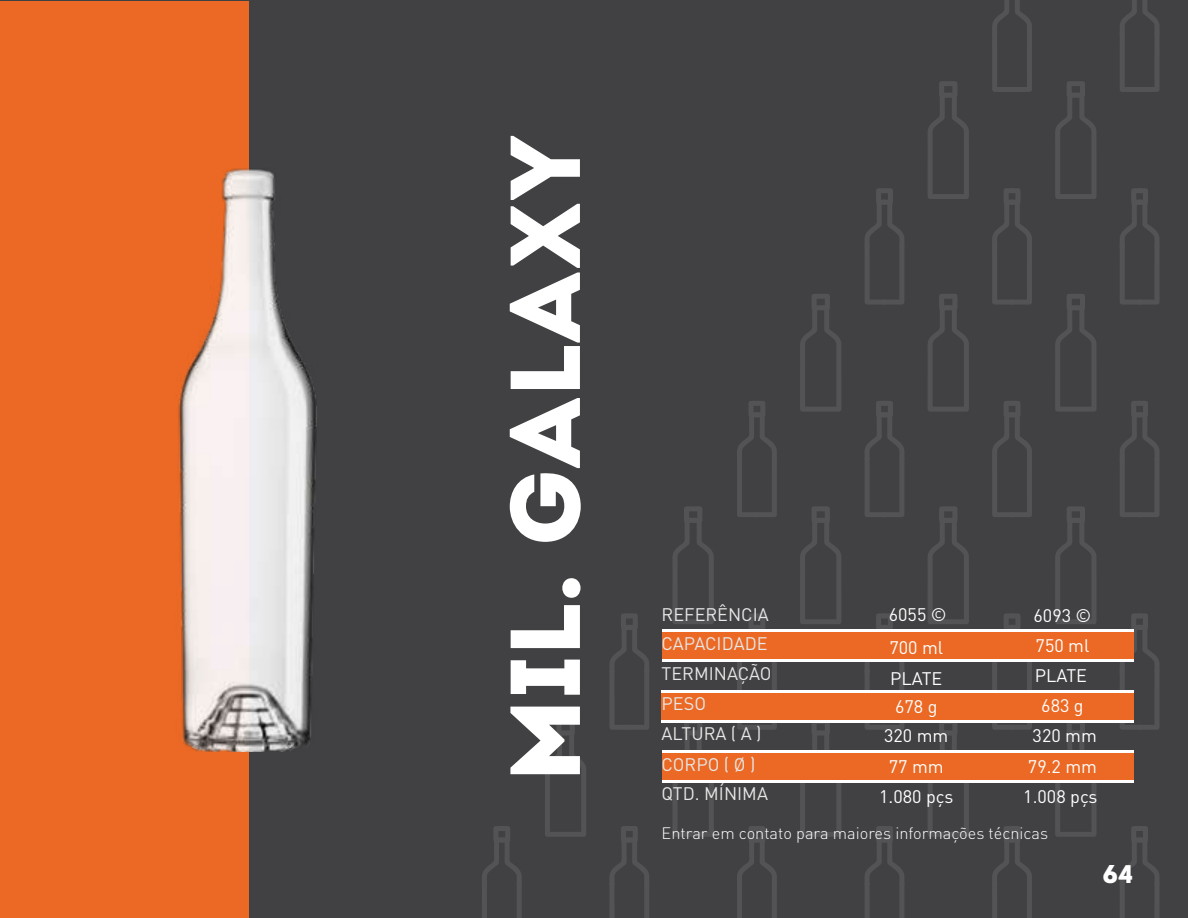
<style>
.page{position:relative;width:1188px;height:918px;background:#414042}
.page>*{position:absolute;margin:0;border:0;box-sizing:border-box;transform-origin:0 0}
.t1{font:99px "Intro";color:#fff}
.t2{font:25.5px "Intro";color:#fff}
.t3{font:18px/29.7px "DIN Pro";color:#fff;text-align:center}
.t4{font:18px/30.2px "DIN Pro";color:#e6e7e7}
.t5{font:300 16.35px "DIN Pro";color:#fff}
</style>
<div class="page">
<svg style="left:482px;top:826px;width:40px;height:92px"></svg>
<svg style="left:545px;top:719px;width:41px;height:118px"></svg>
<svg style="left:609px;top:826px;width:40px;height:92px"></svg>
<svg style="left:672px;top:722px;width:42px;height:115px"></svg>
<svg style="left:737px;top:826px;width:40px;height:92px"></svg>
<svg style="left:800px;top:722px;width:41px;height:115px"></svg>
<svg style="left:865px;top:826px;width:39px;height:92px"></svg>
<svg style="left:928px;top:722px;width:41px;height:115px"></svg>
<svg style="left:992px;top:826px;width:40px;height:92px"></svg>
<svg style="left:1055px;top:722px;width:42px;height:115px"></svg>
<svg style="left:1120px;top:826px;width:40px;height:92px"></svg>
<svg style="left:609px;top:613px;width:40px;height:117px"></svg>
<svg style="left:673px;top:506px;width:41px;height:118px"></svg>
<svg style="left:737px;top:613px;width:40px;height:117px"></svg>
<svg style="left:800px;top:506px;width:41px;height:118px"></svg>
<svg style="left:865px;top:613px;width:39px;height:117px"></svg>
<svg style="left:928px;top:506px;width:41px;height:118px"></svg>
<svg style="left:992px;top:613px;width:40px;height:117px"></svg>
<svg style="left:1055px;top:506px;width:41px;height:118px"></svg>
<svg style="left:1120px;top:613px;width:40px;height:117px"></svg>
<svg style="left:737px;top:401px;width:40px;height:116px"></svg>
<svg style="left:800px;top:294px;width:41px;height:118px"></svg>
<svg style="left:865px;top:401px;width:39px;height:116px"></svg>
<svg style="left:928px;top:294px;width:41px;height:118px"></svg>
<svg style="left:992px;top:401px;width:40px;height:116px"></svg>
<svg style="left:1055px;top:294px;width:41px;height:118px"></svg>
<svg style="left:1120px;top:401px;width:40px;height:116px"></svg>
<svg style="left:865px;top:188px;width:39px;height:117px"></svg>
<svg style="left:928px;top:81px;width:41px;height:118px"></svg>
<svg style="left:992px;top:188px;width:40px;height:117px"></svg>
<svg style="left:1055px;top:81px;width:41px;height:118px"></svg>
<svg style="left:1120px;top:188px;width:40px;height:117px"></svg>
<svg style="left:992px;top:0;width:40px;height:92px"></svg>
<svg style="left:1120px;top:0;width:40px;height:92px"></svg>
<div style="left:662px;top:750px;width:472px;height:32px;background:#fff"></div>
<div style="left:662px;top:753px;width:472px;height:27px;background:#eb6924"></div>
<svg style="left:662px;top:630px;width:472px;height:32px;background:#fbe6da"></svg>
<div style="left:662px;top:633px;width:472px;height:26px;background:#eb6924"></div>
<div style="left:662px;top:690px;width:472px;height:32px;background:linear-gradient(to right,#fff,#fff)"></div>
<div style="left:662px;top:693px;width:472px;height:26px;background:#eb6924"></div>
<div style="left:0;top:2px;width:249px;height:916px;background:#eb6924"></div>
<img style="left:178px;top:168px;width:139px;height:584px">
<h1 class="t1" style="left:486px;top:783px;width:649px;rotate:-90deg">MIL. GALAXY</h1>
<p class="t4" style="left:662px;top:598px;width:109px">REFERÊNCIA</p>
<p class="t3" style="left:889px;top:598px;width:59px">6055 ©</p>
<p class="t4" style="left:662px;top:627px;width:112px">CAPACIDADE<br>TERMINAÇÃO<br>PESO<br>ALTURA ( A )<br>CORPO ( Ø )</p>
<p class="t3" style="left:889px;top:631px;width:55px;line-height:30.2px;text-align:left">700 ml<br>PLATE</p>
<p class="t3" style="left:884px;top:691px;width:66px;line-height:29.1px">678 g<br>320 mm</p>
<p class="t3" style="left:889px;top:750px;width:56px">77 mm</p>
<p class="t3" style="left:1034px;top:599px;width:59px">6093 ©</p>
<p class="t3" style="left:1036px;top:629px;width:55px">750 ml</p>
<p class="t3" style="left:1035px;top:659px;width:54px">PLATE</p>
<p class="t3" style="left:1033px;top:689px;width:66px">683 g<br>320 mm</p>
<p class="t3" style="left:1028px;top:750px;width:71px">79.2 mm</p>
<p class="t4" style="left:662px;top:777px;width:108px">QTD. MÍNIMA</p>
<p class="t3" style="left:879px;top:780px;width:76px">1.080 pçs</p>
<p class="t3" style="left:1023px;top:780px;width:76px">1.008 pçs</p>
<p class="t5" style="left:662px;top:821px;width:388px">Entrar em contato para maiores informações técnicas</p>
<h2 class="t2" style="left:1102px;top:859px;width:32px">64</h2>
</div>
